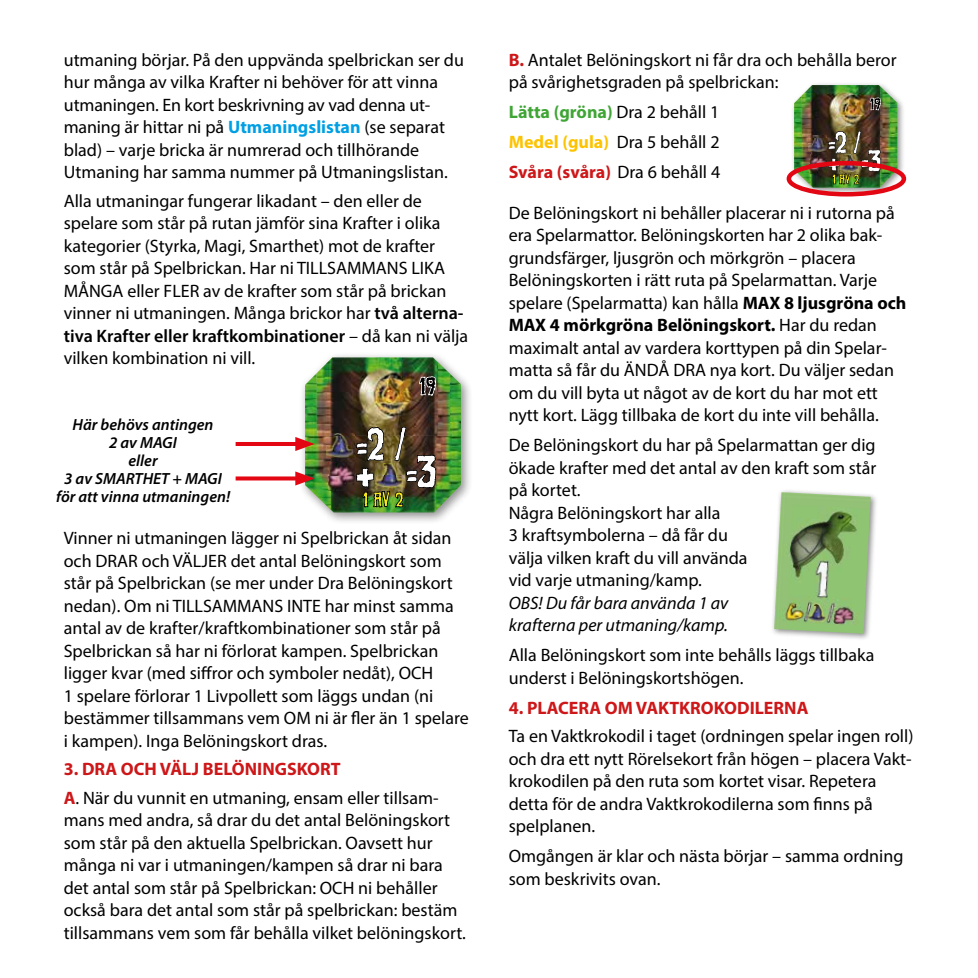
<style>
.page{position:relative;width:978px;height:978px;background:#fff}
.page>*{position:absolute;margin:0;border:0;box-sizing:border-box;transform-origin:0 0}
.t1{font:18px/22.5px "Myriad Pro";color:#000}
.t2{font:italic 18px/22.5px "Myriad Pro";color:#000}
.t3{font:700 18px "Myriad Pro";color:#cd1719}
.t4{font:italic 600 16.2px/18px "Myriad Pro";color:#000;text-align:center}
.s1{font-weight:700;color:#009fe3}
.s2{font-weight:600}
.s3{font-weight:700;color:#cd1719}
.s4{font-weight:700;color:#3fa535}
.s5{font-weight:700;color:#fdc300}
.s6{font-weight:700}
</style>
<div class="page">
<div style="left:771px;top:489px;width:107px;height:152px;background:#000;opacity:.45"></div>
<img style="left:774px;top:492px;width:97px;height:142px">
<div style="left:299px;top:351px;width:174px;height:173px;background:#000;opacity:.45"></div>
<img style="left:305px;top:373px;width:26px;height:137px">
<img style="left:435px;top:374px;width:26px;height:138px">
<img style="left:329px;top:462px;width:25px;height:29px">
<img style="left:326px;top:436px;width:29px;height:22px">
<img style="left:317px;top:357px;width:133px;height:79px">
<img style="left:356px;top:427px;width:80px;height:81px">
<svg style="left:419px;top:376px;width:17px;height:20px"></svg>
<hr style="left:236px;top:442px;width:67px;height:4px;background:#e30613">
<svg style="left:295px;top:437px;width:20px;height:14px"></svg>
<svg style="left:236px;top:476px;width:59px;height:4px"></svg>
<svg style="left:295px;top:471px;width:20px;height:15px"></svg>
<div style="left:791px;top:82px;width:115px;height:114px;background:#000;opacity:.45"></div>
<img style="left:794px;top:95px;width:17px;height:91px">
<img style="left:880px;top:96px;width:17px;height:91px">
<img style="left:802px;top:85px;width:88px;height:52px">
<img style="left:808px;top:131px;width:73px;height:53px">
<svg style="left:870px;top:98px;width:11px;height:12px"></svg>
<div style="left:787px;top:161px;width:119px;height:36px;border:4px solid #e30613;border-radius:50%"></div>
<p class="t1" style="left:64px;top:48px;width:402px">utmaning börjar. På den uppvända spelbrickan ser du hur många av vilka Krafter ni behöver för att vinna utmaningen. En kort beskrivning av vad denna ut&shy;maning är hittar ni på <span class="s1">Utmaningslistan</span> (se separat blad) – varje bricka är numrerad och tillhörande Utmaning har samma nummer på Utmaningslistan.</p>
<p class="t1" style="left:64px;top:189px;width:406px">Alla utmaningar fungerar likadant – den eller de spelare som står på rutan jämför sina Krafter i olika kategorier (Styrka, Magi, Smarthet) mot de krafter som står på Spelbrickan. Har ni TILLSAMMANS LIKA MÅNGA eller FLER av de krafter som står på brickan vinner ni utmaningen. Många brickor har <span class="s2">två alterna&shy;tiva Krafter eller kraftkombinationer</span> – då kan ni välja vilken kombination ni vill.</p>
<p class="t4" style="left:56px;top:415px;width:176px">Här behövs antingen<br>2 av MAGI<br>eller<br>3 av SMARTHET + MAGI för att vinna utmaningen!</p>
<p class="t1" style="left:64px;top:527px;width:406px">Vinner ni utmaningen lägger ni Spelbrickan åt sidan och DRAR och VÄLJER det antal Belöningskort som står på Spelbrickan (se mer under Dra Belöningskort nedan). Om ni TILLSAMMANS INTE har minst samma antal av de krafter/kraftkombinationer som står på Spelbrickan så har ni förlorat kampen. Spelbrickan ligger kvar (med siffror och symboler nedåt), OCH<br>1 spelare förlorar 1 Livpollett som läggs undan (ni bestämmer tillsammans vem OM ni är fler än 1 spelare i kampen). Inga Belöningskort dras.</p>
<p class="t1" style="left:64px;top:755px;width:376px;line-height:28.5px"><span class="s3">3. DRA OCH VÄLJ BELÖNINGSKORT<br>A</span>. När du vunnit en utmaning, ensam eller tillsam-</p>
<p class="t1" style="left:64px;top:809px;width:404px">mans med andra, så drar du det antal Belöningskort som står på den aktuella Spelbrickan. Oavsett hur många ni var i utmaningen/kampen så drar ni bara det antal som står på Spelbrickan: OCH ni behåller också bara det antal som står på spelbrickan: bestäm tillsammans vem som får behålla vilket belöningskort.</p>
<p class="t1" style="left:509px;top:48px;width:389px"><span class="s3">B.</span> Antalet Belöningskort ni får dra och behålla beror på svårighetsgraden på spelbrickan:</p>
<p class="t1" style="left:509px;top:97px;width:213px;line-height:30px;text-align:justify"><span class="s4">Lätta (gröna)</span> Dra 2 behåll 1<br><span class="s5">Medel (gula)</span> Dra 5 behåll 2<br><span class="s3">Svåra (svåra)</span> Dra 6 behåll 4</p>
<p class="t1" style="left:509px;top:201px;width:399px">De Belöningskort ni behåller placerar ni i rutorna på era Spelarmattor. Belöningskorten har 2 olika bak&shy;grundsfärger, ljusgrön och mörkgrön – placera Belöningskorten i rätt ruta på Spelarmattan. Varje spelare (Spelarmatta) kan hålla <span class="s6">MAX 8 ljusgröna och MAX 4 mörkgröna Belöningskort.</span> Har du redan maximalt antal av vardera korttypen på din Spelar&shy;matta så får du ÄNDÅ DRA nya kort. Du väljer sedan om du vill byta ut något av de kort du har mot ett nytt kort. Lägg tillbaka de kort du inte vill behålla.</p>
<p class="t1" style="left:509px;top:434px;width:369px">De Belöningskort du har på Spelarmattan ger dig ökade krafter med det antal av den kraft som står på kortet.<br>Några Belöningskort har alla<br>3 kraftsymbolerna – då får du<br>välja vilken kraft du vill använda<br>vid varje utmaning/kamp.</p>
<p class="t2" style="left:509px;top:591px;width:221px">OBS! Du får bara använda 1 av krafterna per utmaning/kamp.</p>
<p class="t1" style="left:509px;top:644px;width:367px">Alla Belöningskort som inte behålls läggs tillbaka underst i Belöningskortshögen.</p>
<p class="t3" style="left:509px;top:696px;width:301px">4. PLACERA OM VAKTKROKODILERNA</p>
<p class="t1" style="left:509px;top:725px;width:406px">Ta en Vaktkrokodil i taget (ordningen spelar ingen roll) och dra ett nytt Rörelsekort från högen – placera Vakt&shy;krokodilen på den ruta som kortet visar. Repetera detta för de andra Vaktkrokodilerna som finns på spelplanen.</p>
<p class="t1" style="left:509px;top:845px;width:396px">Omgången är klar och nästa börjar – samma ordning som beskrivits ovan.</p>
</div>
